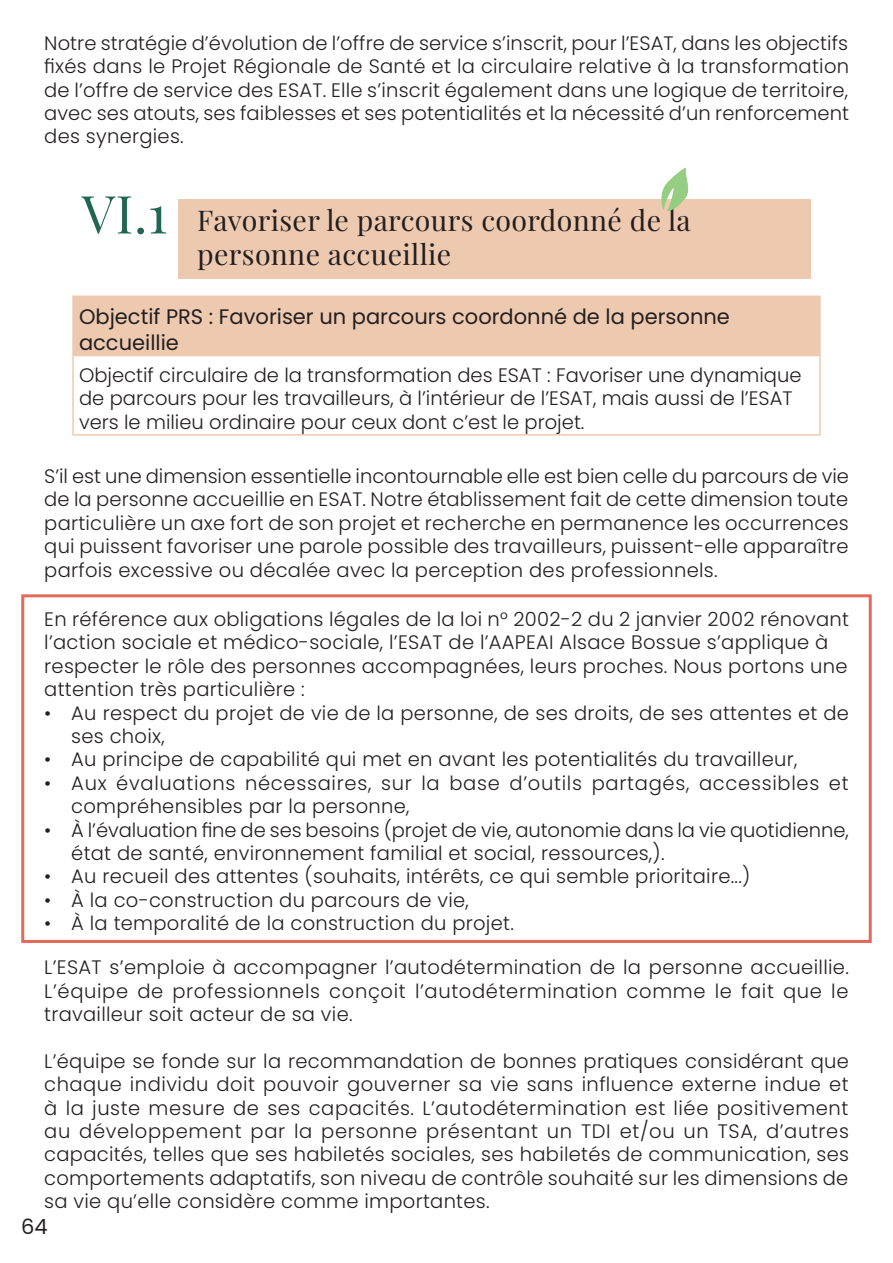
<style>
.page{position:relative;width:893px;height:1263px;background:#fff}
.page>*{position:absolute;margin:0;border:0;box-sizing:border-box;transform-origin:0 0}
.t1{font:52.5px "Playfair Display";color:#216654}
.t2{font:28.5px "Playfair Display";letter-spacing:.01em;color:#231f20}
.t3{font:21px "Poppins";color:#231f20}
.t4{font:300 19.5px/23.4px "Poppins";letter-spacing:.015em;color:#231f20;text-align:justify}
.t5{font:300 19.5px/23.4px "Poppins";letter-spacing:-.005em;color:#231f20}
.t6{font:300 19.5px/23.4px "Poppins";letter-spacing:.035em;color:#231f20}
</style>
<div class="page">
<div style="left:73px;top:296px;width:747px;height:60px;background:#edc9b0"></div>
<hr style="left:72px;top:296px;width:749px;height:1px;background:#edc9b0">
<hr style="left:72px;top:297px;width:2px;height:58px;background:#edc9b0">
<hr style="left:819px;top:297px;width:2px;height:58px;background:#edc9b0">
<hr style="left:72px;top:355px;width:749px;height:1px;background:#edc9b0">
<hr style="left:72px;top:356px;width:2px;height:78px;background:#edc9b0">
<hr style="left:819px;top:356px;width:2px;height:78px;background:#edc9b0">
<hr style="left:72px;top:434px;width:749px;height:2px;background:#edc9b0">
<div style="left:179px;top:199px;width:632px;height:79px;background:#edc9b0"></div>
<svg style="left:661px;top:167px;width:28px;height:45px"></svg>
<div style="left:21px;top:594px;width:851px;height:349px;border:3px solid #e36a5b"></div>
<p class="t4" style="left:44px;top:31px;width:805px">Notre stratégie d’évolution de l’offre de service s’inscrit, pour l’ESAT, dans les objectifs</p>
<p class="t4" style="left:44px;top:55px;width:806px">fixés dans le Projet Régionale de Santé et la circulaire relative à la transformation de l’offre de service des ESAT. Elle s’inscrit également dans une logique de territoire,</p>
<p class="t4" style="left:44px;top:102px;width:806px">avec ses atouts, ses faiblesses et ses potentialités et la nécessité d’un renforcement</p>
<p class="t4" style="left:44px;top:125px;width:141px">des synergies.</p>
<p class="t1" style="left:82px;top:173px;width:87px">VI.1</p>
<p class="t2" style="left:197px;top:198px;width:495px">Favoriser le parcours coordonné de la</p>
<p class="t2" style="left:197px;top:232px;width:256px">personne accueillie</p>
<p class="t3" style="left:79px;top:305px;width:652px">Objectif PRS : Favoriser un parcours coordonné de la personne</p>
<p class="t3" style="left:79px;top:330px;width:101px">accueillie</p>
<p class="t4" style="left:79px;top:364px;width:724px">Objectif circulaire de la transformation des ESAT : Favoriser une dynamique</p>
<p class="t4" style="left:79px;top:387px;width:715px">de parcours pour les travailleurs, à l’intérieur de l’ESAT, mais aussi de l’ESAT</p>
<p class="t4" style="left:79px;top:410px;width:507px">vers le milieu ordinaire pour ceux dont c’est le projet.</p>
<p class="t4" style="left:44px;top:464px;width:806px">S’il est une dimension essentielle incontournable elle est bien celle du parcours de vie de la personne accueillie en ESAT. Notre établissement fait de cette dimension toute particulière un axe fort de son projet et recherche en permanence les occurrences qui puissent favoriser une parole possible des travailleurs, puissent-elle apparaître parfois excessive ou décalée avec la perception des professionnels.</p>
<p class="t4" style="left:44px;top:607px;width:806px">En référence aux obligations légales de la loi n° 2002-2 du 2 janvier 2002 rénovant</p>
<p class="t4" style="left:44px;top:631px;width:785px">l’action sociale et médico-sociale, l’ESAT de l’AAPEAI Alsace Bossue s’applique à</p>
<p class="t4" style="left:44px;top:654px;width:805px">respecter le rôle des personnes accompagnées, leurs proches. Nous portons une</p>
<p class="t4" style="left:44px;top:678px;width:262px">attention très particulière :</p>
<p class="t4" style="left:71px;top:701px;width:779px;text-indent:-27px">• Au respect du projet de vie de la personne, de ses droits, de ses attentes et de ses choix,</p>
<p class="t4" style="left:44px;top:748px;width:755px">• Au principe de capabilité qui met en avant les potentialités du travailleur,</p>
<p class="t6" style="left:71px;top:771px;width:779px;text-indent:-27px">• Aux évaluations nécessaires, sur la base d’outils partagés, accessibles et compréhensibles par la personne,</p>
<p class="t5" style="left:71px;top:818px;width:779px;text-indent:-27px">• À l’évaluation fine de ses besoins (projet de vie, autonomie dans la vie quotidienne, état de santé, environnement familial et social, ressources,).</p>
<p class="t4" style="left:44px;top:865px;width:708px">• Au recueil des attentes (souhaits, intérêts, ce qui semble prioritaire...)</p>
<p class="t4" style="left:44px;top:888px;width:426px">• À la co-construction du parcours de vie,</p>
<p class="t4" style="left:44px;top:912px;width:471px">• À la temporalité de la construction du projet.</p>
<p class="t4" style="left:44px;top:956px;width:806px">L’ESAT s’emploie à accompagner l’autodétermination de la personne accueillie.<br>L’équipe de professionnels conçoit l’autodétermination comme le fait que le travailleur soit acteur de sa vie.</p>
<p class="t4" style="left:44px;top:1049px;width:806px">L’équipe se fonde sur la recommandation de bonnes pratiques considérant que chaque individu doit pouvoir gouverner sa vie sans influence externe indue et à la juste mesure de ses capacités. L’autodétermination est liée positivement au développement par la personne présentant un TDI et/ou un TSA, d’autres capacités, telles que ses habiletés sociales, ses habiletés de communication, ses comportements adaptatifs, son niveau de contrôle souhaité sur les dimensions de sa vie qu’elle considère comme importantes.</p>
<p class="t3" style="left:21px;top:1214px;width:28px">64</p>
</div>
